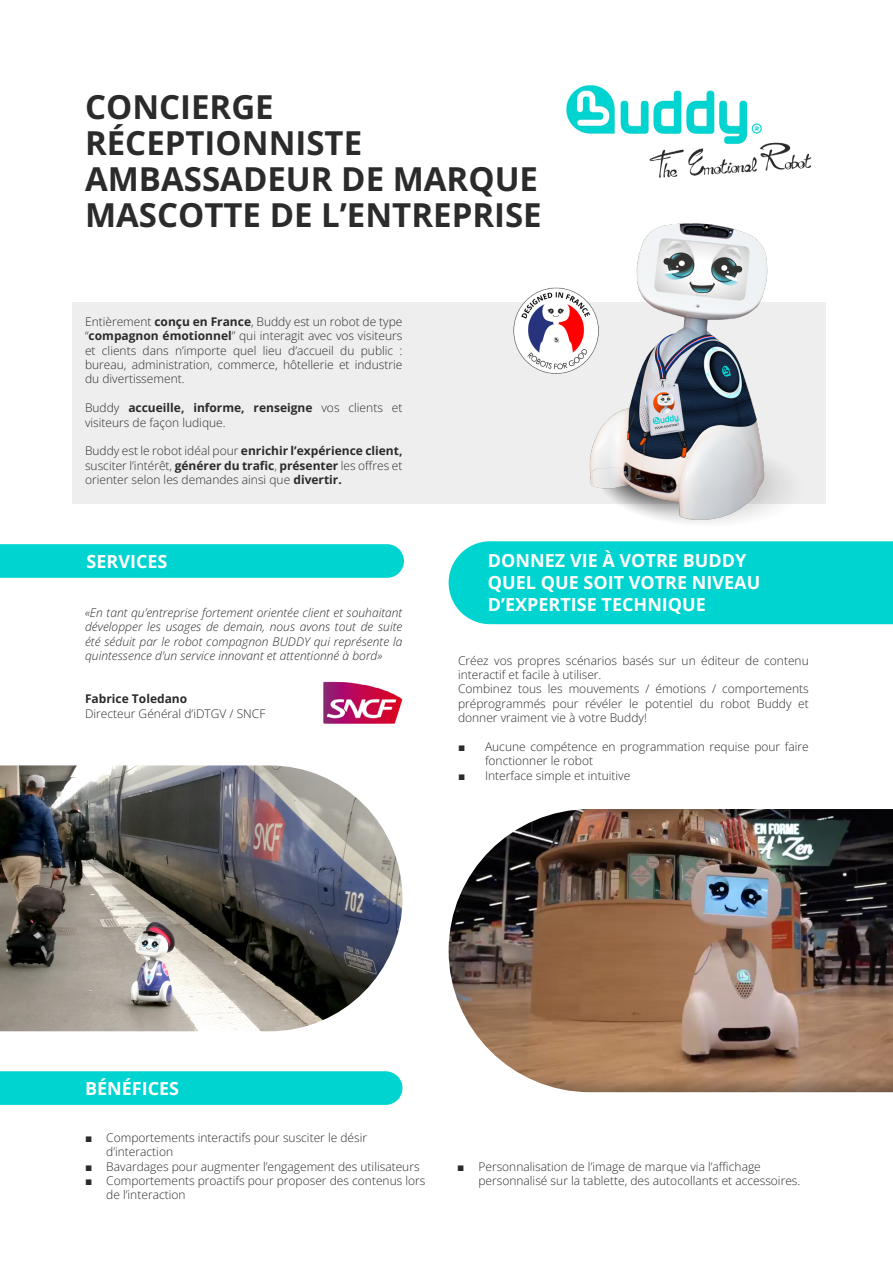
<style>
.page{position:relative;width:893px;height:1263px;background:#fff}
.page>*{position:absolute;margin:0;border:0;box-sizing:border-box;transform-origin:0 0}
.t1{font:700 33px/36px "Open Sans";color:#2b2b2b}
.t2{font:700 18px/21.6px "Open Sans";color:#fff}
.t3{font:300 12px/14.4px "Open Sans";color:#2b2b2b}
.t4{font:italic 300 12px/14.4px "Open Sans";color:#2b2b2b;text-align:justify}
.t5{font:700 12px "Open Sans";color:#2b2b2b}
.s1{font-weight:700}
.s2{font-family:"Century Gothic";font-weight:400}
</style>
<div class="page">
<div style="left:72px;top:302px;width:753px;height:202px;background:#eee"></div>
<img style="left:323px;top:681px;width:80px;height:43px">
<div style="left:0;top:1071px;width:402px;height:34px;background:#00d4d1"></div>
<img style="left:566px;top:85px;width:246px;height:91px">
<img style="left:449px;top:809px;width:444px;height:283px">
<img style="left:589px;top:176px;width:199px;height:347px">
<img style="left:513px;top:275px;width:97px;height:109px">
<div style="left:0;top:544px;width:404px;height:34px;background:#00d4d1"></div>
<img style="left:0;top:765px;width:402px;height:266px">
<div style="left:449px;top:541px;width:444px;height:83px;background:#00d4d1"></div>
<p class="t1" style="left:85px;top:88px;width:279px">CONCIERGE<br>RÉCEPTIONNISTE</p>
<p class="t1" style="left:85px;top:160px;width:455px">AMBASSADEUR DE MARQUE</p>
<p class="t1" style="left:85px;top:196px;width:458px">MASCOTTE DE L’ENTREPRISE</p>
<p class="t3" style="left:85px;top:314px;width:319px;text-align:justify">Entièrement <span class="s1">conçu en France</span>, Buddy est un robot de type “<span class="s1">compagnon émotionnel</span>” qui interagit avec vos visiteurs et clients dans n’importe quel lieu d’accueil du public : bureau, administration, commerce, hôtellerie et industrie du divertissement.</p>
<p class="t3" style="left:85px;top:400px;width:319px">Buddy <span class="s1">accueille, informe, renseigne</span> vos clients et visiteurs de façon ludique.</p>
<p class="t3" style="left:85px;top:444px;width:319px;text-align:justify">Buddy est le robot idéal pour <span class="s1">enrichir l’expérience client, </span>susciter l’intérêt, <span class="s1">générer du trafic</span>, <span class="s1">présenter</span> les offres et orienter selon les demandes ainsi que <span class="s1">divertir.</span></p>
<p class="t2" style="left:87px;top:550px;width:83px">SERVICES</p>
<p class="t4" style="left:85px;top:605px;width:319px">«En tant qu’entreprise fortement orientée client et souhaitant développer les usages de demain, nous avons tout de suite été séduit par le robot compagnon BUDDY qui représente la quintessence d’un service innovant et attentionné à bord»</p>
<p class="t5" style="left:85px;top:690px;width:104px">Fabrice Toledano</p>
<p class="t3" style="left:85px;top:706px;width:182px">Directeur Général d’iDTGV / SNCF</p>
<p class="t2" style="left:488px;top:550px;width:260px">DONNEZ VIE À VOTRE BUDDY</p>
<p class="t2" style="left:488px;top:571px;width:274px">QUEL QUE SOIT VOTRE NIVEAU<br>D’EXPERTISE TECHNIQUE</p>
<p class="t3" style="left:458px;top:653px;width:352px">Créez vos propres scénarios basés sur un éditeur de contenu interactif et facile à utiliser.</p>
<p class="t3" style="left:458px;top:681px;width:352px;text-align:justify">Combinez tous les mouvements / émotions / comportements préprogrammés pour révéler le potentiel du robot Buddy et donner vraiment vie à votre Buddy!</p>
<p class="t3" style="left:485px;top:739px;width:325px;text-indent:-27px"><span class="s2">■</span> Aucune compétence en programmation requise pour faire fonctionner le robot</p>
<p class="t3" style="left:458px;top:768px;width:174px"><span class="s2">■</span> Interface simple et intuitive</p>
<p class="t2" style="left:85px;top:1077px;width:96px">BÉNÉFICES</p>
<p class="t3" style="left:106px;top:1130px;width:262px;text-indent:-21px"><span class="s2">■</span> Comportements interactifs pour susciter le désir d’interaction</p>
<p class="t3" style="left:85px;top:1159px;width:336px"><span class="s2">■</span> Bavardages pour augmenter l’engagement des utilisateurs</p>
<p class="t3" style="left:106px;top:1173px;width:321px;text-indent:-21px"><span class="s2">■</span> Comportements proactifs pour proposer des contenus lors de l’interaction</p>
<p class="t3" style="left:478px;top:1159px;width:323px;text-indent:-21px"><span class="s2">■</span> Personnalisation de l’image de marque via l’affichage personnalisé sur la tablette, des autocollants et accessoires.</p>
</div>
